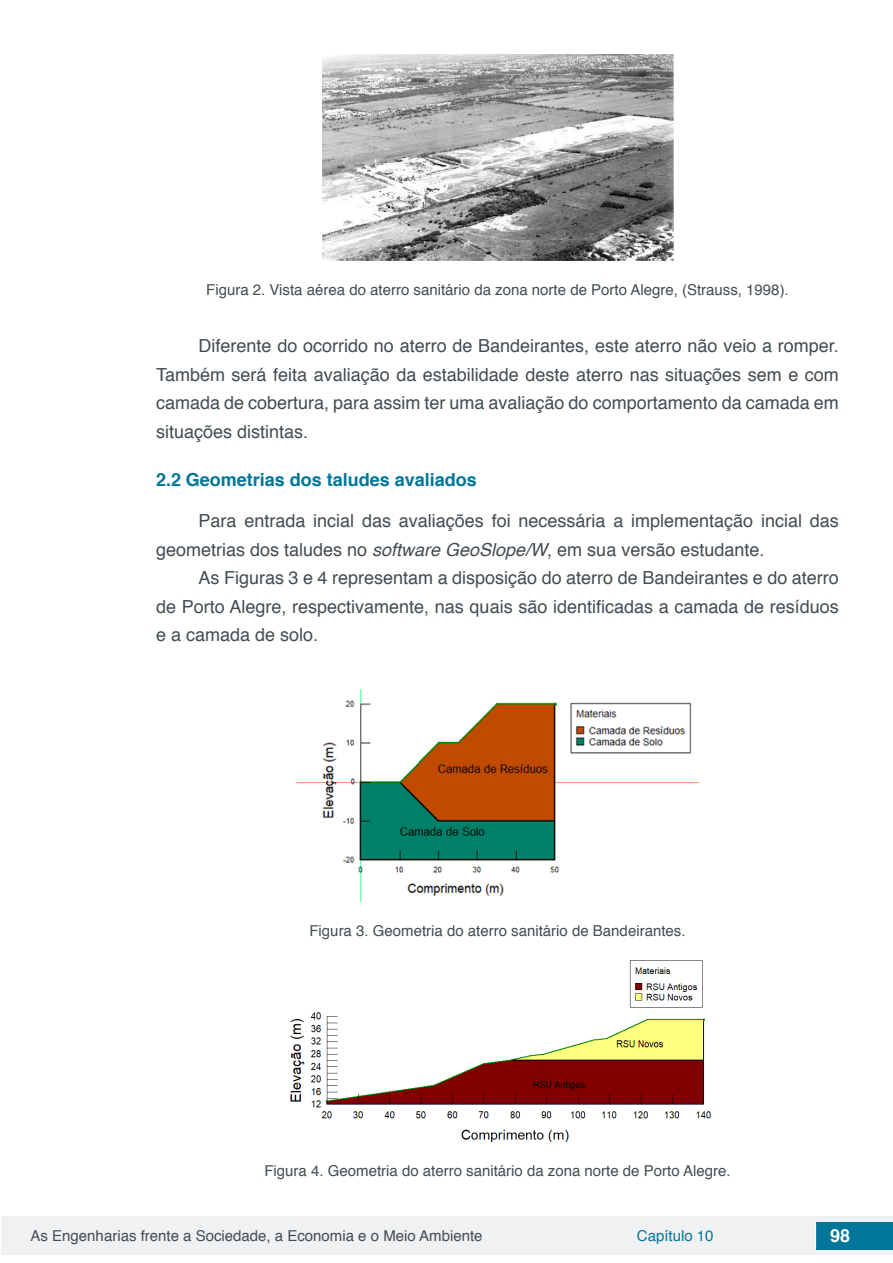
<style>
.page{position:relative;width:893px;height:1263px;background:#fff}
.page>*{position:absolute;margin:0;border:0;box-sizing:border-box;transform-origin:0 0}
.txt{font:18px/28.5px "Helvetica";color:#434c52;text-align:justify}
.t1{font:700 18px "Helvetica";color:#007699}
.t2{font:700 18px "Helvetica";color:#fff}
.info_tab_gra_imag{font:15px "Helvetica";color:#434c52}
.t3{font:15px "Helvetica";color:#007699}
.s1{font-style:italic}
</style>
<div class="page">
<div style="left:1px;top:1216px;width:891px;height:38px;background:#f0f1f2"></div>
<div style="left:816px;top:1222px;width:77px;height:27px;background:#007699"></div>
<svg style="left:815px;top:1224px;width:1px;height:24px"></svg>
<img style="left:322px;top:54px;width:352px;height:206px">
<img style="left:296px;top:690px;width:402px;height:211px">
<img style="left:290px;top:960px;width:421px;height:181px">
<p class="info_tab_gra_imag" style="left:206px;top:278px;width:584px">Figura 2. Vista aérea do aterro sanitário da zona norte de Porto Alegre, (Strauss, 1998).</p>
<p class="txt" style="left:156px;top:332px;width:684px;text-indent:43px">Diferente do ocorrido no aterro de Bandeirantes, este aterro não veio a romper.<br>Também será feita avaliação da estabilidade deste aterro nas situações sem e com camada de cobertura, para assim ter uma avaliação do comportamento da camada em situações distintas.</p>
<p class="t1" style="left:156px;top:465px;width:322px">2.2 Geometrias dos taludes avaliados</p>
<p class="txt" style="left:156px;top:507px;width:684px;text-indent:43px">Para entrada incial das avaliações foi necessária a implementação incial das geometrias dos taludes no <span class="s1">software GeoSlope/W</span>, em sua versão estudante.</p>
<p class="txt" style="left:156px;top:564px;width:684px;text-indent:43px">As Figuras 3 e 4 representam a disposição do aterro de Bandeirantes e do aterro de Porto Alegre, respectivamente, nas quais são identificadas a camada de resíduos e a camada de solo.</p>
<p class="info_tab_gra_imag" style="left:309px;top:919px;width:378px">Figura 3. Geometria do aterro sanitário de Bandeirantes.</p>
<p class="info_tab_gra_imag" style="left:264px;top:1159px;width:468px">Figura 4. Geometria do aterro sanitário da zona norte de Porto Alegre.</p>
<p class="info_tab_gra_imag" style="left:31px;top:1224px;width:453px">As Engenharias frente a Sociedade, a Economia e o Meio Ambiente</p>
<p class="t3" style="left:637px;top:1224px;width:78px">Capítulo 10</p>
<p class="t2" style="left:830px;top:1221px;width:22px">98</p>
</div>
